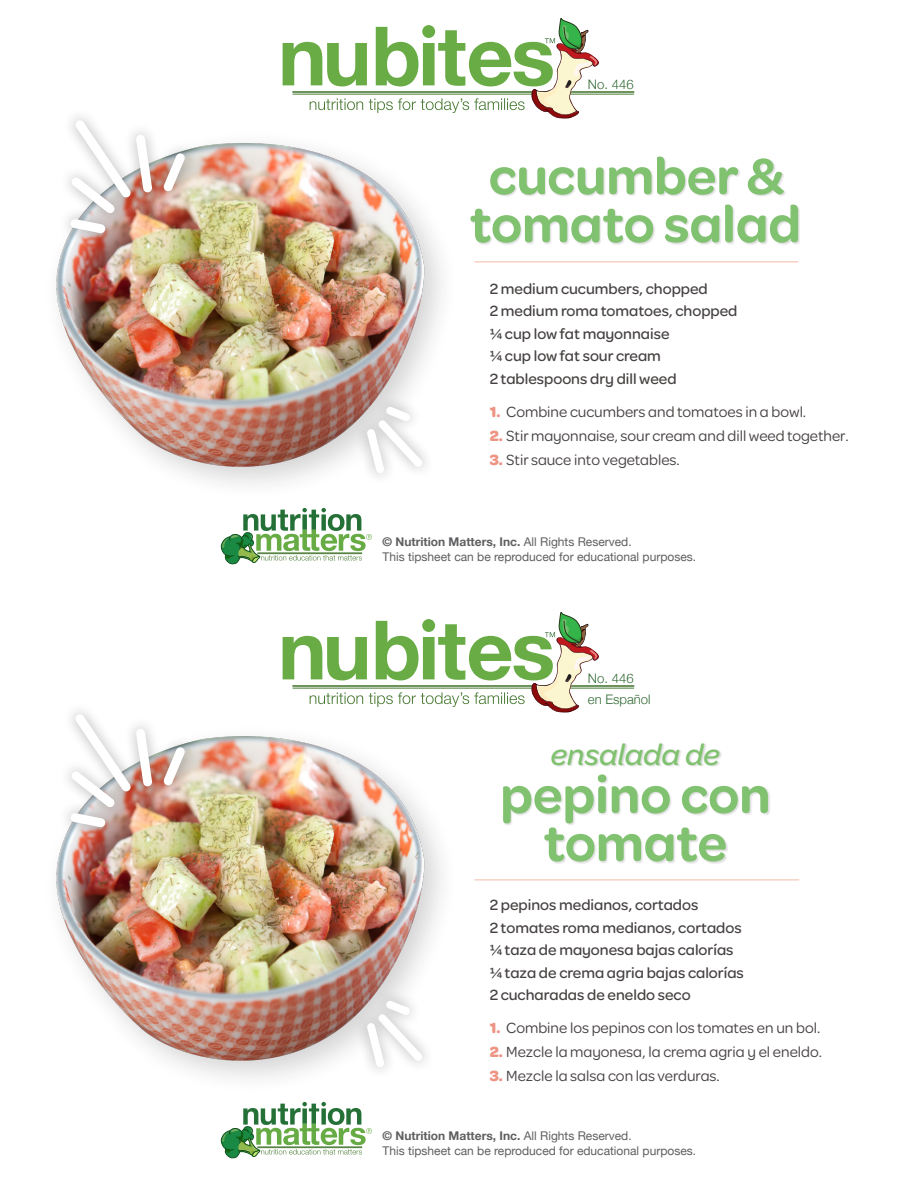
<style>
.page{position:relative;width:918px;height:1188px;background:#fff}
.page>*{position:absolute;margin:0;border:0;box-sizing:border-box;transform-origin:0 0}
.t1{font:600 54px/48px "Omnes";color:#81c271;text-align:center}
.t2{font:italic 500 31.5px "Omnes";color:#81c271}
.t3{font:500 15.75px/22.5px "Omnes";color:#474242}
.t4{font:15.75px "Omnes";color:#474242}
.t5{font:300 13.2px "Helvetica Neue";color:#316a34}
.t6{font:12px/15px "Helvetica Neue";color:#5f5f62}
.s1{font-weight:700;color:#ed9483}
.s2{font-weight:700}
</style>
<div class="page">
<hr style="left:293px;top:91px;width:341px;height:2px;background:#4a7b35">
<hr style="left:293px;top:94px;width:341px;height:1px;background:#4a7b35">
<svg style="left:283px;top:18px;width:317px;height:100px"></svg>
<svg style="left:221px;top:518px;width:151px;height:47px"></svg>
<div style="left:470px;top:156px;width:330px;height:89px;background:#231f20;opacity:.15"></div>
<hr style="left:475px;top:261px;width:323px;height:2px;background:#f8d1c5">
<img style="left:56px;top:93px;width:384px;height:425px">
<div style="left:374px;top:395px;width:48px;height:38px;background:#231f20;opacity:.35"></div>
<div style="left:366px;top:408px;width:69px;height:71px;background:#fff"></div>
<div style="left:355px;top:417px;width:41px;height:68px;background:#231f20;opacity:.35"></div>
<svg style="left:361px;top:400px;width:69px;height:79px"></svg>
<div style="left:63px;top:108px;width:80px;height:102px;background:#fff"></div>
<div style="left:59px;top:165px;width:68px;height:60px;background:#fff"></div>
<div style="left:151px;top:141px;width:46px;height:63px;background:#231f20;opacity:.35"></div>
<div style="left:58px;top:206px;width:60px;height:39px;background:#231f20;opacity:.35"></div>
<img style="left:64px;top:112px;width:128px;height:127px">
<hr style="left:293px;top:685px;width:341px;height:2px;background:#4a7b35">
<hr style="left:293px;top:688px;width:341px;height:1px;background:#4a7b35">
<svg style="left:283px;top:612px;width:317px;height:100px"></svg>
<svg style="left:221px;top:1112px;width:151px;height:47px"></svg>
<div style="left:503px;top:743px;width:268px;height:121px;background:#231f20;opacity:.15"></div>
<hr style="left:475px;top:879px;width:324px;height:2px;background:#f8d1c5">
<img style="left:56px;top:687px;width:384px;height:425px">
<div style="left:374px;top:989px;width:48px;height:38px;background:#231f20;opacity:.35"></div>
<div style="left:366px;top:1002px;width:69px;height:71px;background:#fff"></div>
<div style="left:355px;top:1011px;width:41px;height:68px;background:#231f20;opacity:.35"></div>
<svg style="left:361px;top:994px;width:69px;height:79px"></svg>
<div style="left:63px;top:702px;width:80px;height:102px;background:#fff"></div>
<div style="left:59px;top:759px;width:68px;height:60px;background:#fff"></div>
<div style="left:151px;top:735px;width:46px;height:63px;background:#231f20;opacity:.35"></div>
<div style="left:58px;top:800px;width:60px;height:39px;background:#231f20;opacity:.35"></div>
<img style="left:64px;top:706px;width:128px;height:127px">
<p class="t5" style="left:588px;top:73px;width:47px">No. 446</p>
<p class="t1" style="left:470px;top:149px;width:333px">cucumber &amp; tomato salad</p>
<p class="t3" style="left:490px;top:276px;width:249px">2 medium cucumbers, chopped<br>2 medium roma tomatoes, chopped ¼ cup low fat mayonnaise<br>¼ cup low fat sour cream<br>2 tablespoons dry dill weed</p>
<p class="t4" style="left:490px;top:401px;width:318px"><span class="s1">1.</span> Combine cucumbers and tomatoes in a bowl.</p>
<p class="t4" style="left:490px;top:425px;width:361px"><span class="s1">2.</span> Stir mayonnaise, sour cream and dill weed together.</p>
<p class="t4" style="left:490px;top:449px;width:192px"><span class="s1">3.</span> Stir sauce into vegetables.</p>
<p class="t6" style="left:383px;top:535px;width:315px"><span class="s2">© Nutrition Matters, Inc.</span> All Rights Reserved.<br>This tipsheet can be reproduced for educational purposes.</p>
<p class="t5" style="left:588px;top:667px;width:47px">No. 446</p>
<p class="t5" style="left:588px;top:689px;width:64px">en Español</p>
<p class="t2" style="left:551px;top:734px;width:170px">ensalada de</p>
<p class="t1" style="left:500px;top:768px;width:272px">pepino con tomate</p>
<p class="t3" style="left:490px;top:893px;width:256px">2 pepinos medianos, cortados<br>2 tomates roma medianos, cortados ¼ taza de mayonesa bajas calorías ¼ taza de crema agria bajas calorías<br>2 cucharadas de eneldo seco</p>
<p class="t4" style="left:490px;top:1018px;width:332px"><span class="s1">1.</span> Combine los pepinos con los tomates en un bol.</p>
<p class="t4" style="left:490px;top:1042px;width:334px"><span class="s1">2.</span> Mezcle la mayonesa, la crema agria y el eneldo.</p>
<p class="t4" style="left:490px;top:1066px;width:232px"><span class="s1">3.</span> Mezcle la salsa con las verduras.</p>
<p class="t6" style="left:383px;top:1129px;width:315px"><span class="s2">© Nutrition Matters, Inc.</span> All Rights Reserved.<br>This tipsheet can be reproduced for educational purposes.</p>
</div>
